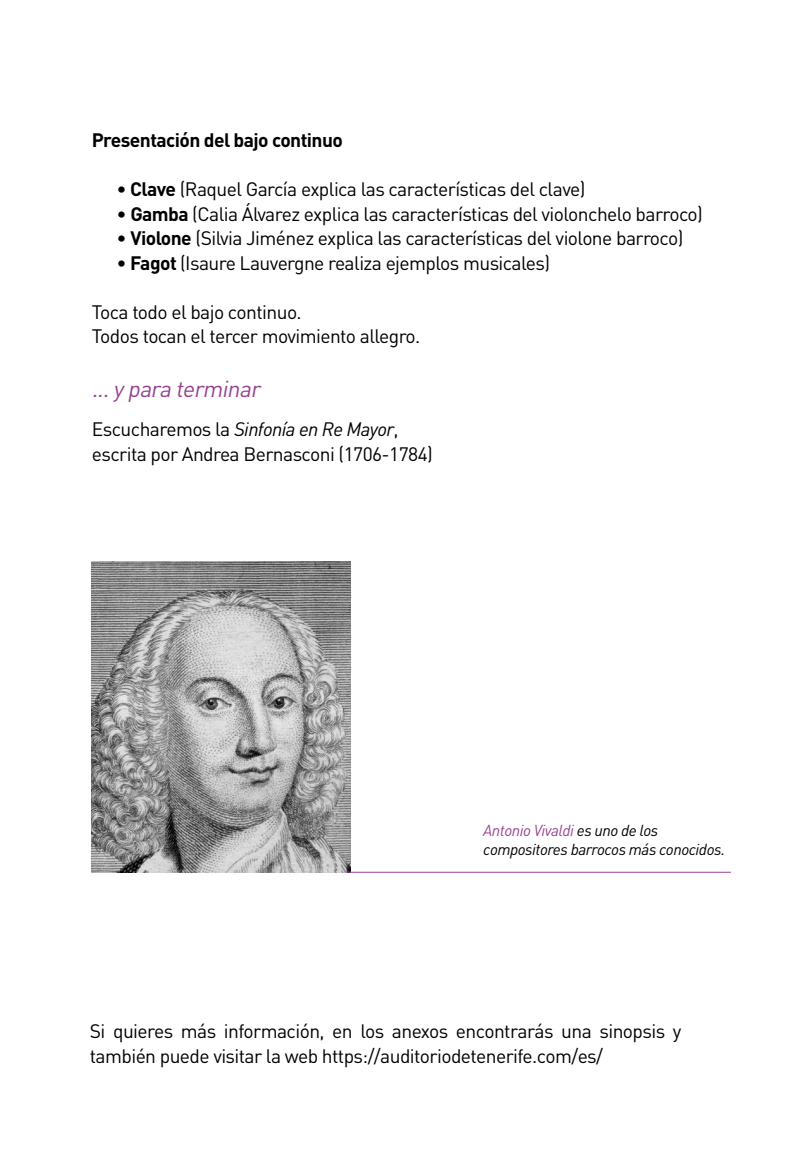
<style>
.page{position:relative;width:794px;height:1166px;background:#fff}
.page>*{position:absolute;margin:0;border:0;box-sizing:border-box;transform-origin:0 0}
.t1{font:italic 22.75px "DIN Pro";color:#974392}
.t2{font:19.25px/24.5px "DIN";letter-spacing:-.03em;color:#000}
.t3{font:700 19.25px "DIN Pro";letter-spacing:-.03em;color:#000}
.t4{font:italic 15.75px/19.2px "DIN";letter-spacing:-.03em;color:#000}
.s1{font-family:"DIN Pro";font-weight:700}
.s2{font-style:italic}
.s3{color:#974392}
</style>
<div class="page">
<img style="left:92px;top:562px;width:258px;height:310px">
<hr style="left:348px;top:872px;width:383px;height:1px;background:#974392">
<p class="t3" style="left:92px;top:127px;width:253px">Presentación del bajo continuo</p>
<p class="t2" style="left:117px;top:176px;width:470px">• <span class="s1">Clave</span> (Raquel García explica las características del clave)</p>
<p class="t2" style="left:117px;top:201px;width:588px">• <span class="s1">Gamba</span> (Calia Álvarez explica las características del violonchelo barroco)</p>
<p class="t2" style="left:117px;top:225px;width:568px">• <span class="s1">Violone</span> (Silvia Jiménez explica las características del violone barroco)</p>
<p class="t2" style="left:117px;top:250px;width:435px">• <span class="s1">Fagot</span> (Isaure Lauvergne realiza ejemplos musicales)</p>
<p class="t2" style="left:92px;top:299px;width:330px">Toca todo el bajo continuo.<br>Todos tocan el tercer movimiento allegro.</p>
<p class="t1" style="left:92px;top:373px;width:175px">...ypara terminar</p>
<p class="t2" style="left:92px;top:417px;width:342px">Escucharemos la <span class="s2">Sinfonía en Re Mayor</span>, escrita por Andrea Bernasconi (1706-1784)</p>
<p class="t4" style="left:483px;top:820px;width:243px"><span class="s3">Antonio Vivaldi</span> es uno de los compositores barrocos más conocidos.</p>
<p class="t2" style="left:90px;top:1019px;width:593px">Si quieres más información, en los anexos encontrarás una sinopsis y también puede visitar la web https://auditoriodetenerife.com/es/</p>
</div>
